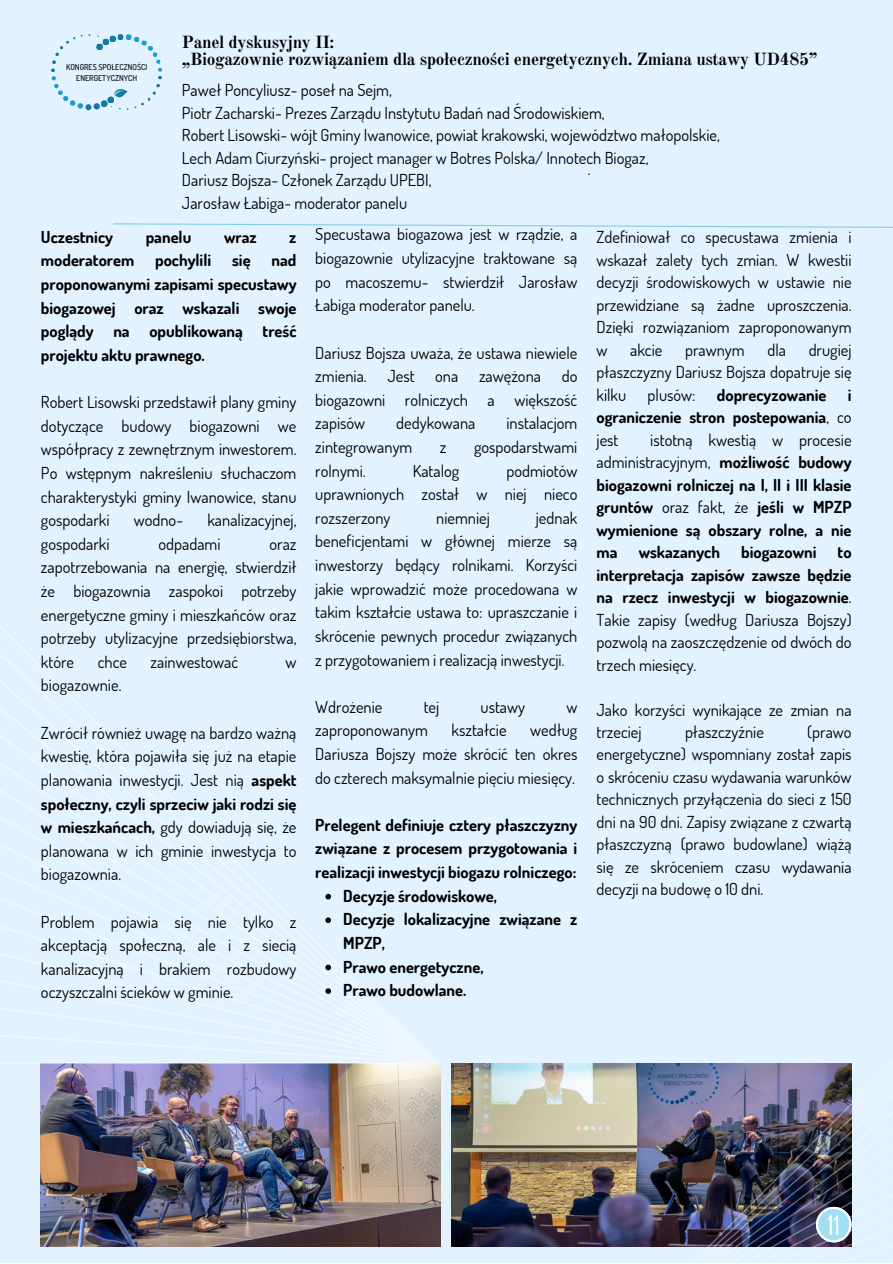
<style>
.page{position:relative;width:893px;height:1264px;background:#fff}
.page>*{position:absolute;margin:0;border:0;box-sizing:border-box;transform-origin:0 0}
.t1{font:27px "Dosis";color:#fff}
.t2{font:700 17.25px "Old Standard";letter-spacing:-.02em;color:#000}
.t3{font:16.5px/23.5px "Dosis";color:#000;text-align:justify}
.t4{font:700 16.5px/23.5px "Dosis";color:#000;text-align:justify}
.t5{font:500 8.1px "Dosis";color:#000}
.s1{font-weight:700}
.s2{font-weight:400}
</style>
<div class="page">
<div style="left:0;top:0;width:892px;height:1262px;background:#e2f2ff"></div>
<img style="left:41px;top:1063px;width:399px;height:183px">
<img style="left:451px;top:1063px;width:173px;height:183px">
<svg style="left:0;top:626px;width:439px;height:438px"></svg>
<svg style="left:113px;top:223px;width:779px;height:5px"></svg>
<img style="left:624px;top:1063px;width:228px;height:184px">
<svg style="left:325px;top:893px;width:6px;height:6px"></svg>
<svg style="left:325px;top:917px;width:6px;height:6px"></svg>
<svg style="left:325px;top:964px;width:6px;height:6px"></svg>
<svg style="left:325px;top:988px;width:6px;height:5px"></svg>
<svg style="left:51px;top:34px;width:111px;height:76px"></svg>
<svg style="left:815px;top:1206px;width:36px;height:36px"></svg>
<p class="t5" style="left:66px;top:61px;width:83px">KONGRES SPOŁECZNOŚCI</p>
<p class="t5" style="left:76px;top:73px;width:63px">ENERGETYCZNYCH</p>
<p class="t2" style="left:182px;top:32px;width:154px">Panel dyskusyjny II:</p>
<p class="t2" style="left:182px;top:49px;width:636px">„Biogazownie rozwiązaniem dla społeczności energetycznych. Zmiana ustawy UD485”</p>
<p class="t3" style="left:182px;top:78px;width:211px">Paweł Poncyliusz- poseł na Sejm,</p>
<p class="t3" style="left:182px;top:100px;width:424px">Piotr Zacharski- Prezes Zarządu Instytutu Badań nad Środowiskiem,</p>
<p class="t3" style="left:182px;top:123px;width:539px">Robert Lisowski- wójt Gminy Iwanowice, powiat krakowski, województwo małopolskie,</p>
<p class="t3" style="left:182px;top:145px;width:468px">Lech Adam Ciurzyński- project manager w Botres Polska/ Innotech Biogaz,</p>
<p class="t3" style="left:182px;top:168px;width:251px">Dariusz Bojsza- Członek Zarządu UPEBI,</p>
<p class="t3" style="left:587px;top:157px;width:4px">.</p>
<p class="t3" style="left:182px;top:190px;width:227px">Jarosław Łabiga- moderator panelu</p>
<p class="t4" style="left:41px;top:224px;width:74px">Uczestnicy</p>
<p class="t4" style="left:146px;top:224px;width:47px">panelu</p>
<p class="t4" style="left:224px;top:224px;width:34px">wraz</p>
<p class="t4" style="left:289px;top:224px;width:9px">z</p>
<p class="t4" style="left:41px;top:248px;width:95px">moderatorem</p>
<p class="t4" style="left:155px;top:248px;width:58px">pochylili</p>
<p class="t4" style="left:232px;top:248px;width:20px">się</p>
<p class="t4" style="left:41px;top:248px;width:257px;text-indent:230px">nad proponowanymi zapisami specustawy biogazowej oraz wskazali swoje poglądy na opublikowaną treść projektu aktu prawnego.</p>
<p class="t3" style="left:41px;top:390px;width:257px">Robert Lisowski przedstawił plany gminy dotyczące budowy biogazowni we współpracy z zewnętrznym inwestorem.<br>Po wstępnym nakreśleniu słuchaczom charakterystyki gminy Iwanowice, stanu gospodarki</p>
<p class="t3" style="left:134px;top:508px;width:51px">wodno-</p>
<p class="t3" style="left:207px;top:508px;width:91px">kanalizacyjnej,</p>
<p class="t3" style="left:41px;top:531px;width:70px">gospodarki</p>
<p class="t3" style="left:158px;top:531px;width:64px">odpadami</p>
<p class="t3" style="left:41px;top:531px;width:257px;text-indent:228px">oraz zapotrzebowania na energię, stwierdził że biogazownia zaspokoi potrzeby energetyczne gminy i mieszkańców oraz potrzeby utylizacyjne przedsiębiorstwa, które</p>
<p class="t3" style="left:98px;top:649px;width:31px">chce</p>
<p class="t3" style="left:151px;top:649px;width:89px">zainwestować</p>
<p class="t3" style="left:285px;top:649px;width:12px">w</p>
<p class="t3" style="left:41px;top:673px;width:82px">biogazownie.</p>
<p class="t3" style="left:41px;top:720px;width:257px">Zwrócił również uwagę na bardzo ważną kwestię, która pojawiła się już na etapie planowania inwestycji. Jest nią <span class="s1">aspekt społeczny, czyli sprzeciw jaki rodzi się w mieszkańcach,</span> gdy dowiadują się, że planowana w ich gminie inwestycja to biogazownia.</p>
<p class="t3" style="left:41px;top:909px;width:257px">Problem pojawia się nie tylko z akceptacją społeczną, ale i z siecią kanalizacyjną i brakiem rozbudowy oczyszczalni ścieków w gminie.</p>
<p class="t3" style="left:315px;top:222px;width:263px">Specustawa biogazowa jest w rządzie, a biogazownie utylizacyjne traktowane są po macoszemu- stwierdził Jarosław Łabiga moderator panelu.</p>
<p class="t3" style="left:315px;top:340px;width:263px">Dariusz Bojsza uważa, że ustawa niewiele zmienia.</p>
<p class="t3" style="left:315px;top:364px;width:263px;text-indent:246px">do biogazowni rolniczych a większość zapisów</p>
<p class="t3" style="left:387px;top:364px;width:29px">Jest</p>
<p class="t3" style="left:435px;top:364px;width:25px">ona</p>
<p class="t3" style="left:479px;top:364px;width:64px">zawężona</p>
<p class="t3" style="left:396px;top:411px;width:81px">dedykowana</p>
<p class="t3" style="left:506px;top:411px;width:72px">instalacjom</p>
<p class="t3" style="left:315px;top:434px;width:99px">zintegrowanym</p>
<p class="t3" style="left:440px;top:434px;width:8px">z</p>
<p class="t3" style="left:474px;top:434px;width:105px">gospodarstwami</p>
<p class="t3" style="left:315px;top:458px;width:52px">rolnymi.</p>
<p class="t3" style="left:413px;top:458px;width:48px">Katalog</p>
<p class="t3" style="left:315px;top:458px;width:263px;text-indent:191px">podmiotów uprawnionych został w niej nieco rozszerzony</p>
<p class="t3" style="left:315px;top:505px;width:263px;text-indent:220px">jednak beneficjentami w głównej mierze są inwestorzy będący rolnikami. Korzyści jakie wprowadzić może procedowana w takim kształcie ustawa to: upraszczanie i skrócenie pewnych procedur związanych z przygotowaniem i realizacją inwestycji.</p>
<p class="t3" style="left:315px;top:694px;width:69px">Wdrożenie</p>
<p class="t3" style="left:423px;top:694px;width:17px">tej</p>
<p class="t3" style="left:480px;top:694px;width:46px">ustawy</p>
<p class="t3" style="left:566px;top:694px;width:12px">w</p>
<p class="t3" style="left:315px;top:718px;width:114px">zaproponowanym</p>
<p class="t3" style="left:451px;top:718px;width:57px">kształcie</p>
<p class="t3" style="left:436px;top:505px;width:55px">niemniej</p>
<p class="t3" style="left:315px;top:718px;width:263px;text-indent:215px">według Dariusza Bojszy może skrócić ten okres do czterech maksymalnie pięciu miesięcy.</p>
<p class="t4" style="left:315px;top:812px;width:263px">Prelegent definiuje cztery płaszczyzny związane z procesem przygotowania i realizacji inwestycji biogazu rolniczego:</p>
<p class="t4" style="left:343px;top:883px;width:155px">Decyzje środowiskowe,</p>
<p class="t4" style="left:343px;top:907px;width:235px">Decyzje lokalizacyjne związane z<br>MPZP,</p>
<p class="t4" style="left:343px;top:954px;width:142px">Prawo energetyczne,</p>
<p class="t4" style="left:343px;top:977px;width:124px">Prawo budowlane.</p>
<p class="t3" style="left:596px;top:225px;width:256px;line-height:22.5px">Zdefiniował co specustawa zmienia i wskazał zalety tych zmian. W kwestii decyzji środowiskowych w ustawie nie przewidziane są żadne uproszczenia.<br>Dzięki rozwiązaniom zaproponowanym w</p>
<p class="t3" style="left:596px;top:338px;width:256px;line-height:22.5px;text-indent:212px">drugiej płaszczyzny Dariusz Bojsza dopatruje się kilku</p>
<p class="t3" style="left:630px;top:337px;width:34px">akcie</p>
<p class="t3" style="left:685px;top:337px;width:61px">prawnym</p>
<p class="t3" style="left:767px;top:337px;width:20px">dla</p>
<p class="t3" style="left:647px;top:382px;width:49px">plusów:</p>
<p class="t4" style="left:717px;top:382px;width:111px">doprecyzowanie</p>
<p class="t4" style="left:596px;top:383px;width:256px;line-height:22.5px;text-indent:251px">i ograniczenie stron postepowania<span class="s2">, co jest</span></p>
<p class="t4" style="left:596px;top:428px;width:256px;line-height:22.5px;text-indent:54px"><span class="s2">istotną kwestią w procesie administracyjnym,</span> możliwość budowy biogazowni rolniczej na I, II i III klasie gruntów <span class="s2">oraz fakt, że</span> jeśli w MPZP wymienione są obszary rolne, a nie ma</p>
<p class="t4" style="left:638px;top:539px;width:83px">wskazanych</p>
<p class="t4" style="left:741px;top:539px;width:77px">biogazowni</p>
<p class="t3" style="left:596px;top:540px;width:256px;line-height:22.5px;text-indent:241px"><span class="s1">to interpretacja zapisów zawsze będzie na rzecz inwestycji w biogazownie</span>.<br>Takie zapisy (według Dariusza Bojszy) pozwolą na zaoszczędzenie od dwóch do trzech miesięcy.</p>
<p class="t3" style="left:596px;top:697px;width:256px;line-height:22.5px">Jako korzyści wynikające ze zmian na trzeciej</p>
<p class="t3" style="left:596px;top:720px;width:256px;line-height:22.5px;text-indent:211px">(prawo energetyczne) wspomniany został zapis o skróceniu czasu wydawania warunków technicznych przyłączenia do sieci z 150 dni na 90 dni. Zapisy związane z czwartą płaszczyzną (prawo budowlane) wiążą się ze skróceniem czasu wydawania decyzji na budowę o 10 dni.</p>
<p class="t3" style="left:685px;top:719px;width:80px">płaszczyźnie</p>
<p class="t1" style="left:827px;top:1207px;width:14px">11</p>
</div>
